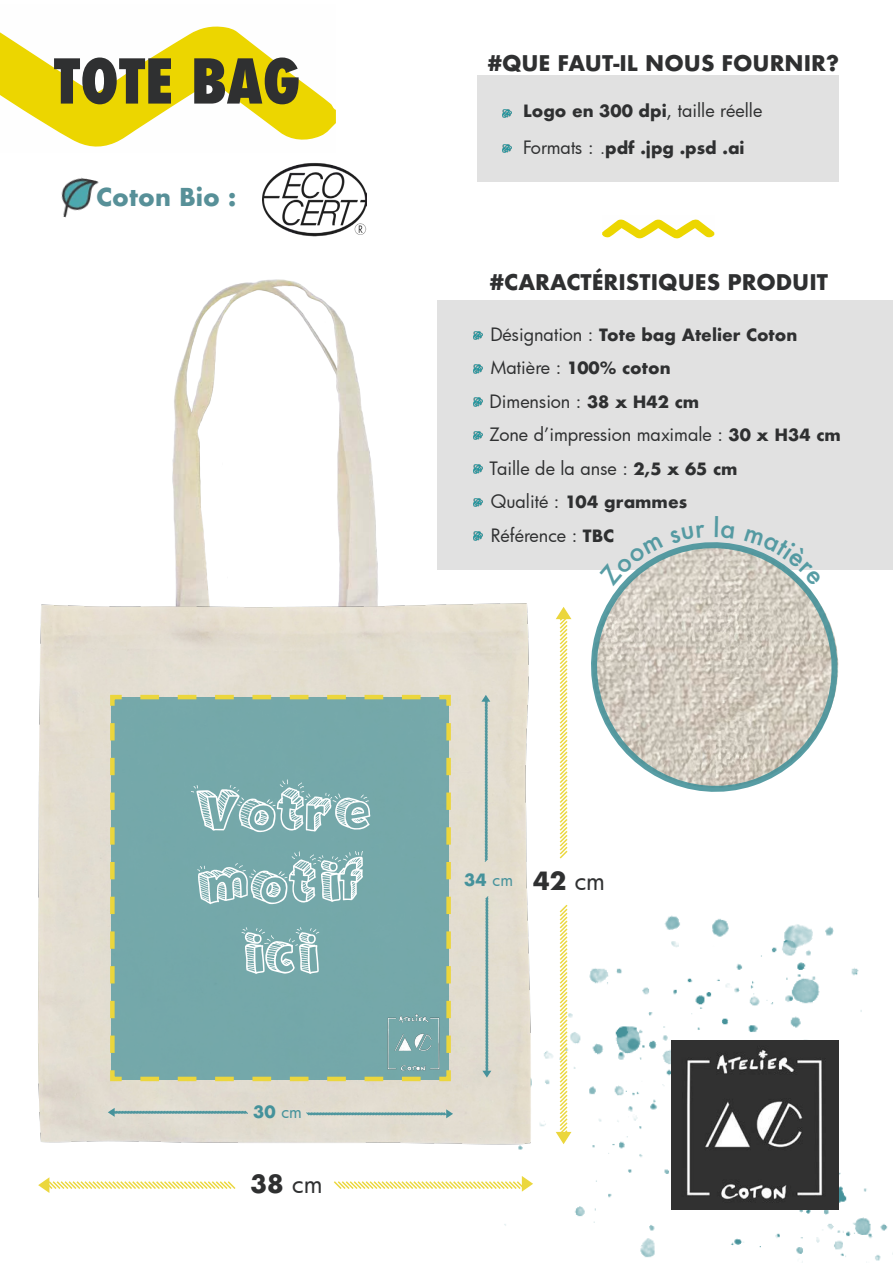
<style>
.page{position:relative;width:893px;height:1263px;background:#fff}
.page>*{position:absolute;margin:0;border:0;box-sizing:border-box;transform-origin:0 0}
.t1{font:60px/72px "Sketch 3 D";letter-spacing:-.015em;color:#fff;text-align:center}
.t2{font:800 condensed 60px "Futura";color:#2f3031}
.t3{font:700 24.45px "Futura";color:#2f3031}
.t4{font:700 24px "Futura";color:#579098}
.t5{font:700 21px "Futura";color:#2f3031}
.t6{font:18px/33.5px "Futura";color:#2f3031}
.t7{font:700 16.5px/33.5px "Futura";color:#2f3031}
.t8{font:700 16.5px "Futura";color:#45929b}
.s1{font-weight:700;font-size:16.5px}
.s2{font-weight:400;font-size:18px}
.s3{font-weight:400}
</style>
<div class="page">
<svg style="left:0;top:26px;width:336px;height:121px"></svg>
<img style="left:172px;top:279px;width:367px;height:319px">
<div style="left:438px;top:300px;width:455px;height:269px;background:#e1e1e1"></div>
<img style="left:504px;top:915px;width:389px;height:348px">
<div style="left:477px;top:76px;width:362px;height:106px;background:#e1e1e1"></div>
<svg style="left:503px;top:109px;width:8px;height:9px"></svg>
<img style="left:671px;top:1041px;width:168px;height:168px">
<svg style="left:503px;top:144px;width:8px;height:9px"></svg>
<svg style="left:579px;top:542px;width:270px;height:250px"></svg>
<svg style="left:474px;top:331px;width:8px;height:9px"></svg>
<svg style="left:474px;top:364px;width:8px;height:9px"></svg>
<svg style="left:474px;top:398px;width:8px;height:8px"></svg>
<svg style="left:474px;top:431px;width:8px;height:9px"></svg>
<svg style="left:474px;top:465px;width:8px;height:8px"></svg>
<svg style="left:474px;top:498px;width:8px;height:9px"></svg>
<svg style="left:474px;top:532px;width:8px;height:8px"></svg>
<img style="left:38px;top:598px;width:505px;height:551px">
<svg style="left:556px;top:607px;width:15px;height:252px"></svg>
<svg style="left:38px;top:1177px;width:198px;height:16px"></svg>
<div style="left:108px;top:693px;width:345px;height:390px;background:#75a8aa"></div>
<svg style="left:108px;top:1108px;width:140px;height:9px"></svg>
<svg style="left:306px;top:1109px;width:147px;height:9px"></svg>
<svg style="left:482px;top:896px;width:9px;height:181px;background:#b5c7c0"></svg>
<svg style="left:481px;top:695px;width:9px;height:167px;background:#b7c8c1"></svg>
<svg style="left:334px;top:1176px;width:199px;height:16px"></svg>
<svg style="left:556px;top:904px;width:15px;height:240px"></svg>
<img style="left:61px;top:177px;width:38px;height:41px">
<img style="left:262px;top:163px;width:105px;height:74px">
<svg style="left:602px;top:219px;width:112px;height:20px"></svg>
<svg style="left:598px;top:542px;width:65px;height:44px"></svg>
<svg style="left:669px;top:542px;width:36px;height:2px"></svg>
<svg style="left:744px;top:542px;width:78px;height:44px"></svg>
<h1 class="t2" style="left:54px;top:40px;width:248px">TOTE BAG</h1>
<p class="t5" style="left:488px;top:48px;width:353px">#QUE FAUT-IL NOUS FOURNIR?</p>
<p class="t6" style="left:523px;top:94px;width:241px"><span class="s1">Logo en 300 dpi</span>, taille réelle</p>
<p class="t7" style="left:523px;top:131px;width:223px"><span class="s2">Formats :</span> <span class="s3">.</span>pdf .jpg .psd .ai</p>
<h3 class="t4" style="left:96px;top:179px;width:141px">Coton Bio :</h3>
<p class="t5" style="left:490px;top:267px;width:340px">#CARACTÉRISTIQUES PRODUIT</p>
<p class="t7" style="left:490px;top:318px;width:308px"><span class="s2">Désignation :</span> Tote bag Atelier Coton<br><span class="s2">Matière :</span> 100% coton</p>
<p class="t6" style="left:490px;top:384px;width:353px">Dimension : <span class="s1">38 x H42 cm<br></span>Zone d’impression maximale : <span class="s1">30 x H34 cm<br></span>Taille de la anse : <span class="s1">2,5 x 65 cm</span></p>
<p class="t7" style="left:491px;top:485px;width:198px"><span class="s2">Qualité :</span> 104 grammes</p>
<p class="t6" style="left:491px;top:519px;width:125px">Référence : <span class="s1">TBC</span></p>
<h1 class="t1" style="left:191px;top:776px;width:181px">Votre motif ici</h1>
<p class="t8" style="left:253px;top:1099px;width:50px">30 <span class="s3">cm</span></p>
<h2 class="t3" style="left:251px;top:1166px;width:73px">38 <span class="s3">cm</span></h2>
<p class="t8" style="left:464px;top:868px;width:50px">34 <span class="s3">cm</span></p>
<h2 class="t3" style="left:533px;top:863px;width:73px">42 <span class="s3">cm</span></h2>
</div>
